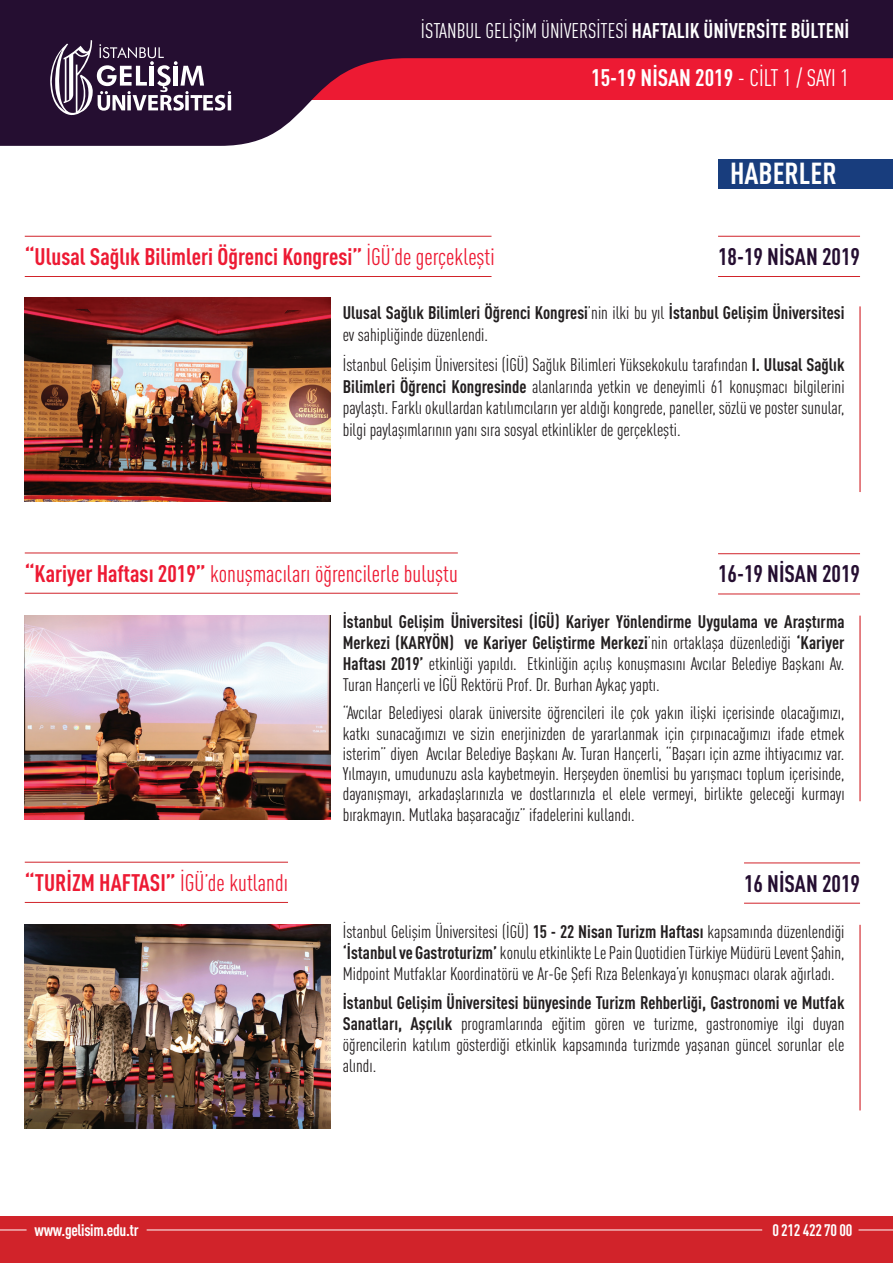
<style>
.page{position:relative;width:893px;height:1263px;background:#fff}
.page>*{position:absolute;margin:0;border:0;box-sizing:border-box;transform-origin:0 0}
.t1{font:700 condensed 30px "DIN";color:#fff}
.t2{font:700 condensed 23.7px "DIN";color:#ed1a33}
.t3{font:condensed 23.7px "DIN";color:#ed1a33}
.t4{font:700 condensed 23.7px "DIN";color:#250e31}
.t5{font:700 condensed 23.7px "DIN";color:#fff}
.t6{font:condensed 21px "DIN";color:#fff}
.t7{font:condensed 18px/20.2px "DIN";color:#231f20;text-align:justify}
.t8{font:700 condensed 18px/21.6px "DIN";color:#231f20}
.t9{font:700 condensed 16.5px "DIN";letter-spacing:-.02em;color:#fff}
.s1{font-weight:700}
.s2{font-weight:400}
</style>
<div class="page">
<div style="left:0;top:1217px;width:893px;height:46px;background:#d1232a"></div>
<hr style="left:858px;top:1230px;width:35px;height:1px;background:#fff">
<svg style="left:0;top:1230px;width:27px;height:1px"></svg>
<hr style="left:147px;top:1230px;width:615px;height:1px;background:#fff">
<svg style="left:0;top:0;width:893px;height:146px;fill:#250e31"></svg>
<svg style="left:46px;top:40px;width:185px;height:76px"></svg>
<img style="left:25px;top:297px;width:305px;height:204px">
<img style="left:25px;top:616px;width:305px;height:203px">
<img style="left:25px;top:925px;width:305px;height:203px">
<hr style="left:25px;top:236px;width:466px;height:1px;background:#d1232a">
<hr style="left:718px;top:236px;width:142px;height:1px;background:#d1232a">
<hr style="left:718px;top:553px;width:142px;height:1px;background:#d1232a">
<hr style="left:744px;top:862px;width:116px;height:1px;background:#d1232a">
<hr style="left:25px;top:553px;width:433px;height:1px;background:#d1232a">
<hr style="left:25px;top:862px;width:263px;height:1px;background:#d1232a">
<hr style="left:25px;top:276px;width:466px;height:1px;background:#d1232a">
<hr style="left:718px;top:276px;width:142px;height:1px;background:#d1232a">
<hr style="left:718px;top:594px;width:142px;height:1px;background:#d1232a">
<hr style="left:744px;top:903px;width:116px;height:1px;background:#d1232a">
<hr style="left:25px;top:593px;width:433px;height:1px;background:#d1232a">
<hr style="left:25px;top:902px;width:263px;height:1px;background:#d1232a">
<div style="left:718px;top:159px;width:175px;height:29px;background:#183d7d"></div>
<hr style="left:859px;top:306px;width:2px;height:186px;background:#d1232a">
<hr style="left:859px;top:616px;width:2px;height:185px;background:#d1232a">
<hr style="left:859px;top:925px;width:2px;height:185px;background:#d1232a">
<p class="t6" style="left:421px;top:19px;width:430px">İSTANBUL GELİŞİM ÜNİVERSİTESİ <span class="s1">HAFTALIK ÜNİVERSİTE BÜLTENİ</span></p>
<h2 class="t5" style="left:591px;top:63px;width:259px">15-19 NİSAN 2019 <span class="s2">- CİLT 1 / SAYI 1</span></h2>
<h1 class="t1" style="left:730px;top:155px;width:108px">HABERLER</h1>
<h2 class="t2" style="left:25px;top:242px;width:471px">“Ulusal Sağlık Bilimleri Öğrenci Kongresi” <span class="s2">İGÜ’de gerçekleşti</span></h2>
<h2 class="t4" style="left:718px;top:242px;width:143px">18-19 NİSAN 2019</h2>
<p class="t8" style="left:343px;top:301px;width:503px">Ulusal Sağlık Bilimleri Öğrenci Kongresi<span class="s2">’nin ilki bu yıl</span> İstanbul Gelişim Üniversitesi <span class="s2">ev sahipliğinde düzenlendi.</span></p>
<p class="t7" style="left:343px;top:354px;width:503px;line-height:21.6px">İstanbul Gelişim Üniversitesi (İGÜ) Sağlık Bilimleri Yüksekokulu tarafından <span class="s1">I. Ulusal Sağlık Bilimleri Öğrenci Kongresinde</span> alanlarında yetkin ve deneyimli 61 konuşmacı bilgilerini paylaştı. Farklı okullardan katılımcıların yer aldığı kongrede, paneller, sözlü ve poster sunular, bilgi paylaşımlarının yanı sıra sosyal etkinlikler de gerçekleşti.</p>
<h2 class="t3" style="left:25px;top:559px;width:435px"><span class="s1">“Kariyer Haftası 2019”</span> konuşmacıları öğrencilerle buluştu</h2>
<h2 class="t4" style="left:718px;top:559px;width:143px">16-19 NİSAN 2019</h2>
<h2 class="t2" style="left:25px;top:868px;width:265px">“TURİZM HAFTASI” <span class="s2">İGÜ’de kutlandı</span></h2>
<p class="t7" style="left:343px;top:611px;width:503px;line-height:20.7px"><span class="s1">İstanbul Gelişim Üniversitesi (İGÜ) Kariyer Yönlendirme Uygulama ve Araştırma Merkezi (KARYÖN) ve Kariyer Geliştirme Merkezi</span>’nin ortaklaşa düzenlediği <span class="s1">‘Kariyer Haftası 2019’</span> etkinliği yapıldı. Etkinliğin açılış konuşmasını Avcılar Belediye Başkanı Av.<br>Turan Hançerli ve İGÜ Rektörü Prof. Dr. Burhan Aykaç yaptı.</p>
<p class="t7" style="left:343px;top:703px;width:503px">“Avcılar Belediyesi olarak üniversite öğrencileri ile çok yakın ilişki içerisinde olacağımızı, katkı sunacağımızı ve sizin enerjinizden de yararlanmak için çırpınacağımızı ifade etmek isterim” diyen Avcılar Belediye Başkanı Av. Turan Hançerli, “Başarı için azme ihtiyacımız var.<br>Yılmayın, umudunuzu asla kaybetmeyin. Herşeyden önemlisi bu yarışmacı toplum içerisinde, dayanışmayı, arkadaşlarınızla ve dostlarınızla el elele vermeyi, birlikte geleceği kurmayı bırakmayın. Mutlaka başaracağız” ifadelerini kullandı.</p>
<h2 class="t4" style="left:744px;top:869px;width:117px">16 NİSAN 2019</h2>
<p class="t7" style="left:343px;top:921px;width:503px;line-height:21px">İstanbul Gelişim Üniversitesi (İGÜ) <span class="s1">15 - 22 Nisan Turizm Haftası</span> kapsamında düzenlendiği <span class="s1">‘İstanbul ve Gastroturizm’</span> konulu etkinlikte Le Pain Quotidien Türkiye Müdürü Levent Şahin, Midpoint Mutfaklar Koordinatörü ve Ar-Ge Şefi Rıza Belenkaya’yı konuşmacı olarak ağırladı.</p>
<p class="t7" style="left:343px;top:992px;width:503px;line-height:21px"><span class="s1">İstanbul Gelişim Üniversitesi bünyesinde Turizm Rehberliği, Gastronomi ve Mutfak Sanatları, Aşçılık</span> programlarında eğitim gören ve turizme, gastronomiye ilgi duyan öğrencilerin katılım gösterdiği etkinlik kapsamında turizmde yaşanan güncel sorunlar ele alındı.</p>
<p class="t9" style="left:35px;top:1220px;width:106px">www.gelisim.edu.tr</p>
<p class="t9" style="left:772px;top:1220px;width:81px">0 212 422 70 00</p>
</div>
